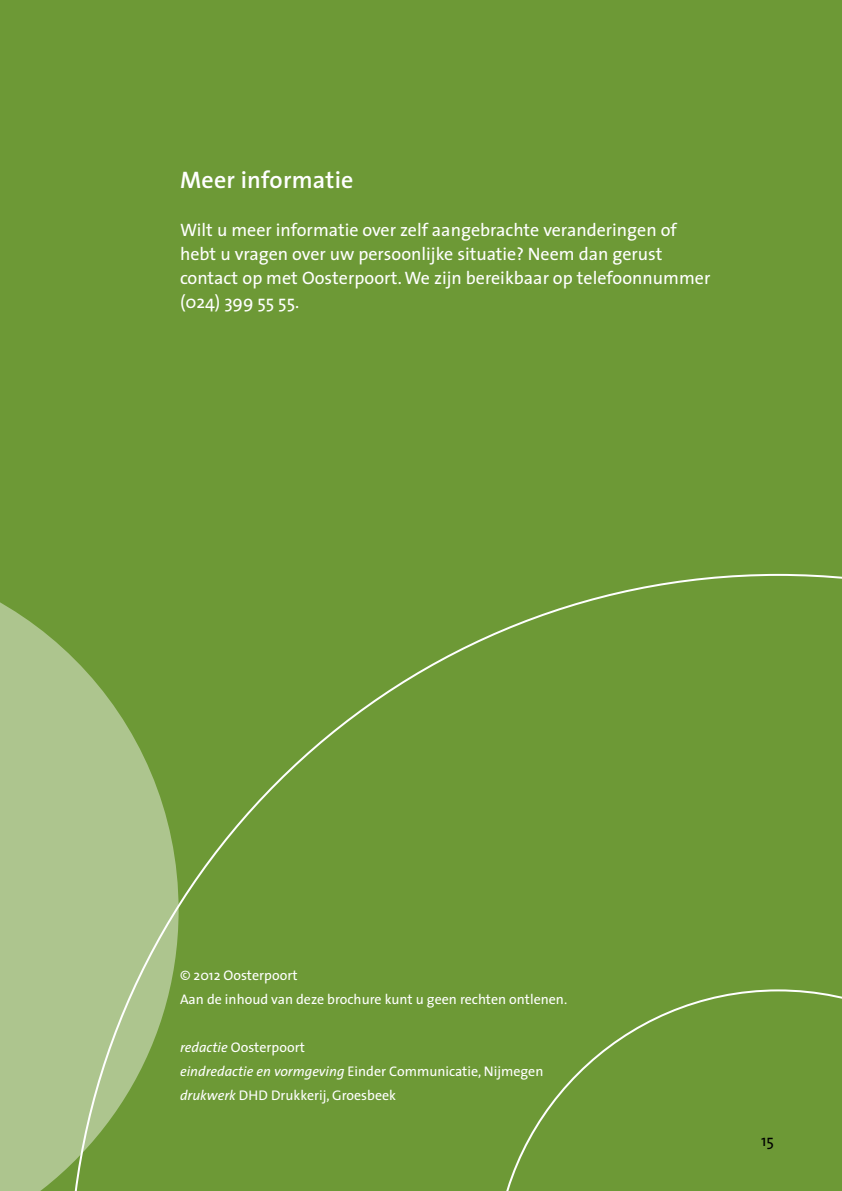
<style>
.page{position:relative;width:842px;height:1191px;background:#6d9936}
.page>*{position:absolute;margin:0;border:0;box-sizing:border-box;transform-origin:0 0}
.t1{font:600 24px "The Sans";letter-spacing:.01em;color:#fff}
.t2{font:18px/24px "The Sans";color:#fff}
.t3{font:16px "The Sans";color:#000}
.t4{font:14px/24px "The Sans";color:#fff}
.s1{font-style:italic}
</style>
<div class="page">
<div style="left:0;top:602px;width:68px;height:589px;background:#adc58e"></div>
<svg style="left:68px;top:573px;width:774px;height:618px"></svg>
<h1 class="t1" style="left:180px;top:160px;width:175px">Meer informatie</h1>
<p class="t2" style="left:180px;top:217px;width:532px">Wilt u meer informatie over zelf aangebrachte veranderingen of hebt u vragen over uw persoonlijke situatie? Neem dan gerust contact op met Oosterpoort. We zijn bereikbaar op telefoonnummer (024) 399 55 55.</p>
<p class="t4" style="left:180px;top:963px;width:389px">© 2012 Oosterpoort<br>Aan de inhoud van deze brochure kunt u geen rechten ontlenen.</p>
<p class="t4" style="left:180px;top:1035px;width:365px"><span class="s1">redactie</span> Oosterpoort<br><span class="s1">eindredactie en vormgeving</span> Einder Communicatie, Nijmegen <span class="s1">drukwerk</span> DHD Drukkerij, Groesbeek</p>
<p class="t3" style="left:761px;top:1127px;width:14px">15</p>
</div>
